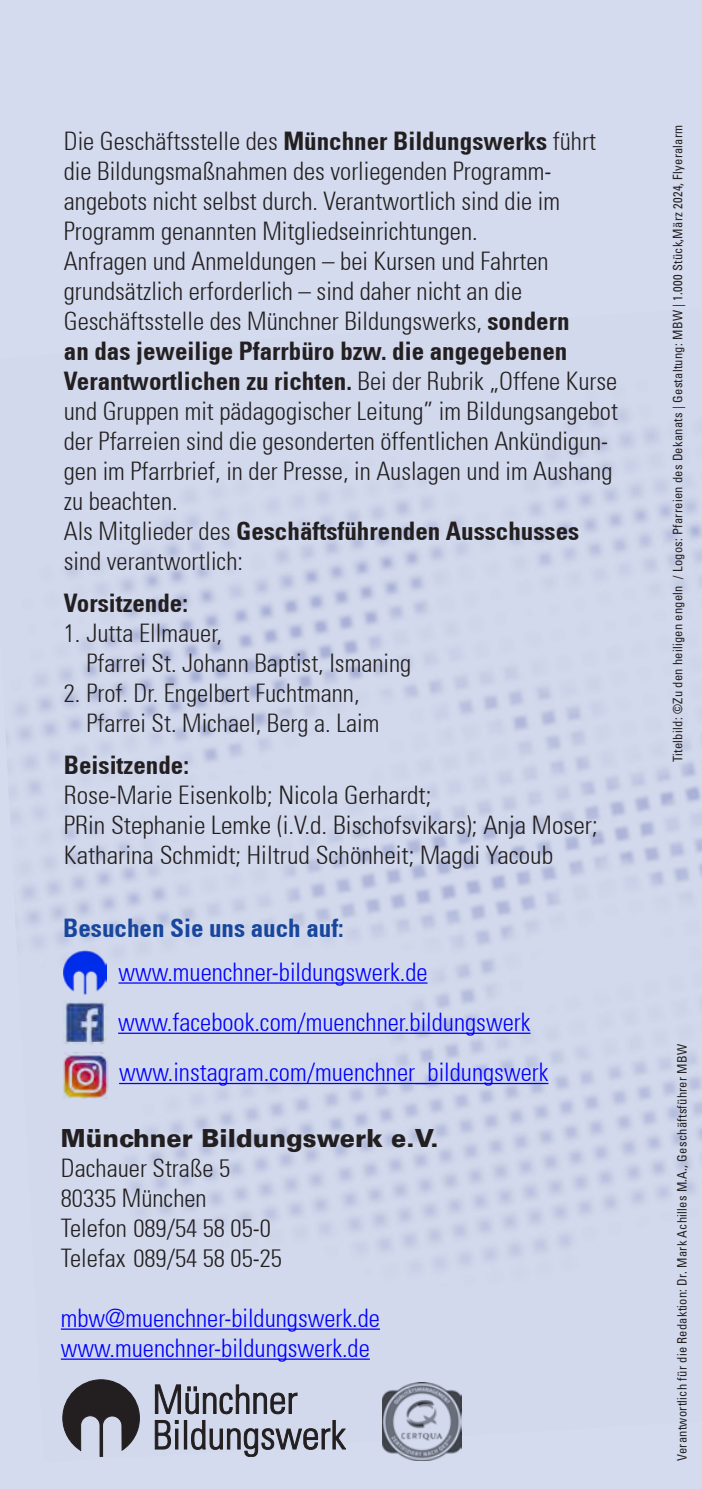
<style>
.page{position:relative;width:702px;height:1489px;background:#fff}
.page>*{position:absolute;margin:0;border:0;box-sizing:border-box;transform-origin:0 0}
.Fließtext_linksbündig{font:300 condensed 25px/30px "Univers";color:#231f20}
.Fließtext_Block{font:300 condensed 25px "Univers";color:#231f20}
.t1{font:300 condensed 25px/30px "Univers";color:#00f}
.t2{font:900 25px/30px "Univers LT";color:#231f20}
.t3{font:700 condensed 25px "Univers";color:#231f20}
.t4{font:700 condensed 25px "Univers";color:#18469d}
.Text{font:condensed 12.5px "Univers";letter-spacing:.02em;color:#231f20}
.s1{font-weight:700}
.s2{font-family:"Univers";font-weight:300;font-stretch:condensed}
</style>
<div class="page">
<div style="left:0;top:0;width:702px;height:1488px;background:#d4dbee"></div>
<img style="left:6px;top:409px;width:696px;height:1052px">
<hr style="left:61px;top:1328px;width:319px;height:1px;background:#00f">
<hr style="left:61px;top:1358px;width:309px;height:1px;background:#00f">
<svg style="left:62px;top:1379px;width:78px;height:77px"></svg>
<svg style="left:155px;top:1419px;width:23px;height:29px"></svg>
<div style="left:184px;top:1420px;width:3px;height:28px;border:1px solid #231f20"></div>
<svg style="left:191px;top:1419px;width:155px;height:37px"></svg>
<svg style="left:155px;top:1384px;width:142px;height:29px"></svg>
<img style="left:383px;top:1382px;width:78px;height:78px">
<hr style="left:118px;top:982px;width:309px;height:1px;background:#00f">
<hr style="left:118px;top:1032px;width:412px;height:1px;background:#00f">
<hr style="left:119px;top:1082px;width:429px;height:2px;background:#00f">
<img style="left:63px;top:1052px;width:45px;height:45px">
<img style="left:64px;top:950px;width:43px;height:44px">
<img style="left:63px;top:1000px;width:44px;height:44px">
<p class="Fließtext_linksbündig" style="left:64px;top:126px;width:533px">Die Geschäftsstelle des <span class="s1">Münchner Bildungswerks</span> führt die Bildungsmaßnahmen des vorliegenden Programm&shy;angebots nicht selbst durch. Verantwortlich sind die im Programm genannten Mitgliedseinrichtungen.</p>
<p class="Fließtext_linksbündig" style="left:64px;top:246px;width:555px">Anfragen und Anmeldungen – bei Kursen und Fahrten grundsätzlich erforderlich – sind daher nicht an die Geschäftsstelle des Münchner Bildungswerks, <span class="s1">sondern<br>an das jeweilige Pfarrbüro bzw. die angegebenen Verantwortlichen zu richten.</span> Bei der Rubrik „Offene Kurse und Gruppen mit pädagogischer Leitung” im Bildungsangebot der Pfarreien sind die gesonderten öffentlichen Ankündigun&shy;gen im Pfarrbrief, in der Presse, in Auslagen und im Aushang zu beachten.</p>
<p class="Fließtext_linksbündig" style="left:64px;top:516px;width:517px">Als Mitglieder des <span class="s1">Geschäftsführenden Ausschusses </span>sind verantwortlich:</p>
<p class="t3" style="left:64px;top:587px;width:126px">Vorsitzende:</p>
<p class="Fließtext_Block" style="left:64px;top:618px;width:160px">1. Jutta Ellmauer,</p>
<p class="Fließtext_Block" style="left:86px;top:648px;width:326px">Pfarrei St. Johann Baptist, Ismaning</p>
<p class="Fließtext_Block" style="left:64px;top:678px;width:297px">2. Prof. Dr. Engelbert Fuchtmann,</p>
<p class="Fließtext_Block" style="left:86px;top:708px;width:294px">Pfarrei St. Michael, Berg a. Laim</p>
<p class="t3" style="left:64px;top:749px;width:126px">Beisitzende:</p>
<p class="Fließtext_Block" style="left:64px;top:780px;width:369px">Rose-Marie Eisenkolb; Nicola Gerhardt;</p>
<p class="Fließtext_Block" style="left:64px;top:810px;width:535px">PRin Stephanie Lemke (i.V.d. Bischofsvikars); Anja Moser;</p>
<p class="Fließtext_Block" style="left:64px;top:840px;width:491px">Katharina Schmidt; Hiltrud Schönheit; Magdi Yacoub</p>
<p class="t4" style="left:63px;top:913px;width:282px">Besuchen Sie uns auch auf:</p>
<p class="t1" style="left:118px;top:956px;width:310px">www.muenchner-bildungswerk.de</p>
<p class="t1" style="left:118px;top:1006px;width:414px">www.facebook.com/muenchner.bildungswerk</p>
<p class="t1" style="left:119px;top:1057px;width:431px">www.instagram.com/muenchner_bildungswerk</p>
<p class="t2" style="left:61px;top:1122px;width:379px">Münchner Bildungswerk e.V.<br><span class="s2">Dachauer Straße 5</span></p>
<p class="Fließtext_linksbündig" style="left:61px;top:1182px;width:211px">80335 München<br>Telefon 089/54 58 05-0</p>
<p class="Fließtext_linksbündig" style="left:61px;top:1242px;width:222px">Telefax 089/54 58 05-25</p>
<p class="t1" style="left:61px;top:1302px;width:320px">mbw@muenchner-bildungswerk.de www.muenchner-bildungswerk.de</p>
<p class="Text" style="left:669px;top:761px;width:638px;rotate:-90deg">Titelbild: ©Zu den heiligen engeln / Logos: Pfarreien des Dekanats | Gestaltung: MBW | 1.000 Stück,März 2024, Flyeralarm</p>
<p class="Text" style="left:674px;top:1460px;width:418px;rotate:-90deg">Verantwortlich für die Redaktion: Dr. Mark Achilles M.A., Geschäftsführer MBW</p>
</div>
